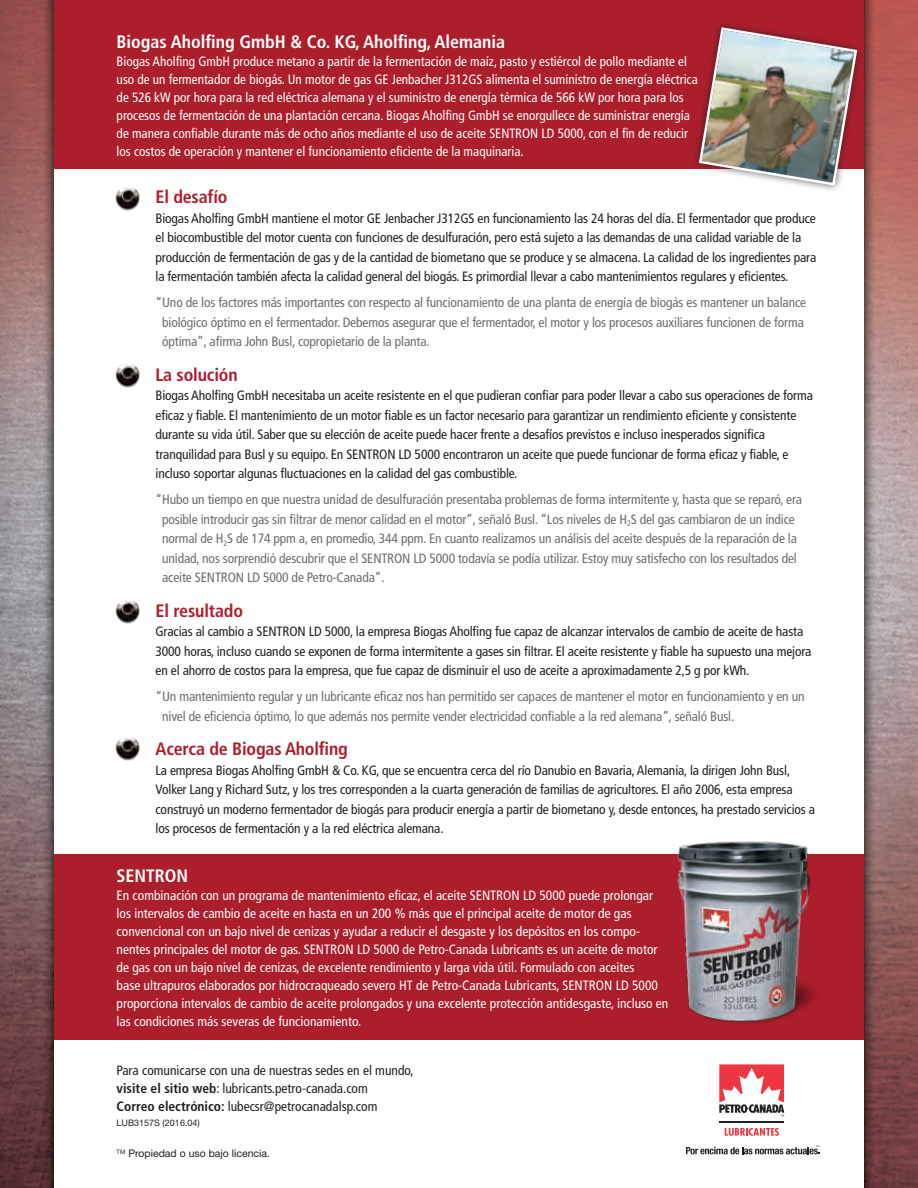
<style>
.page{position:relative;width:918px;height:1188px;background:#fff}
.page>*{position:absolute;margin:0;border:0;box-sizing:border-box;transform-origin:0 0}
.t1{font:700 condensed 18px "Frutiger LT Std";letter-spacing:-.01em;color:#ad1e2c}
.t2{font:700 condensed 18px "Frutiger LT Std";color:#fff}
.t3{font:condensed 13.5px/19.5px "Frutiger LT Std";letter-spacing:-.01em;color:#231f20}
.t4{font:condensed 13.5px/18px "Frutiger LT Std";color:#fff}
.t5{font:condensed 13.5px/19.5px "Frutiger LT Std";letter-spacing:-.01em;color:#6c6d70}
.t6{font:10.5px "Helvetica Neue LT Std";color:#231f20}
.t7{font:9px "Helvetica Neue LT Std";color:#231f20}
.s1{font-weight:700}
</style>
<div class="page">
<img style="left:0;top:0;width:918px;height:1188px">
<div style="left:54px;top:8px;width:810px;height:1180px;background:#fff"></div>
<div style="left:54px;top:0;width:810px;height:169px;background:#ad1e2c"></div>
<div style="left:54px;top:854px;width:810px;height:186px;background:#ad1e2c"></div>
<img style="left:115px;top:187px;width:25px;height:24px">
<img style="left:115px;top:364px;width:25px;height:24px">
<img style="left:115px;top:600px;width:25px;height:24px">
<img style="left:115px;top:737px;width:25px;height:24px">
<div style="left:691px;top:20px;width:174px;height:173px;background:#231f20;opacity:.75"></div>
<img style="left:697px;top:26px;width:162px;height:161px">
<img style="left:677px;top:841px;width:140px;height:182px">
<hr style="left:719px;top:1121px;width:65px;height:2px;background:#231f20">
<svg style="left:725px;top:1128px;width:54px;height:8px"></svg>
<svg style="left:719px;top:1064px;width:65px;height:53px"></svg>
<svg style="left:686px;top:1145px;width:134px;height:9px"></svg>
<h1 class="t2" style="left:117px;top:31px;width:390px">Biogas Aholfing GmbH &amp; Co. KG, Aholfing, Alemania</h1>
<p class="t4" style="left:117px;top:52px;width:583px">Biogas Aholfing GmbH produce metano a partir de la fermentación de maíz, pasto y estiércol de pollo mediante el uso de un fermentador de biogás. Un motor de gas GE Jenbacher J312GS alimenta el suministro de energía eléctrica de 526 kW por hora para la red eléctrica alemana y el suministro de energía térmica de 566 kW por hora para los procesos de fermentación de una plantación cercana. Biogas Aholfing GmbH se enorgullece de suministrar energía de manera confiable durante más de ocho años mediante el uso de aceite SENTRON LD 5000, con el fin de reducir los costos de operación y mantener el funcionamiento eficiente de la maquinaria.</p>
<h1 class="t1" style="left:156px;top:186px;width:74px">El desafío</h1>
<p class="t3" style="left:156px;top:208px;width:662px">Biogas Aholfing GmbH mantiene el motor GE Jenbacher J312GS en funcionamiento las 24 horas del día. El fermentador que produce el biocombustible del motor cuenta con funciones de desulfuración, pero está sujeto a las demandas de una calidad variable de la producción de fermentación de gas y de la cantidad de biometano que se produce y se almacena. La calidad de los ingredientes para la fermentación también afecta la calidad general del biogás. Es primordial llevar a cabo mantenimientos regulares y eficientes.</p>
<p class="t5" style="left:162px;top:293px;width:646px;text-indent:-7px">“Uno de los factores más importantes con respecto al funcionamiento de una planta de energía de biogás es mantener un balance biológico óptimo en el fermentador. Debemos asegurar que el fermentador, el motor y los procesos auxiliares funcionen de forma óptima”, afirma John Busl, copropietario de la planta.</p>
<h1 class="t1" style="left:156px;top:364px;width:84px">La solución</h1>
<p class="t3" style="left:156px;top:386px;width:659px">Biogas Aholfing GmbH necesitaba un aceite resistente en el que pudieran confiar para poder llevar a cabo sus operaciones de forma eficaz y fiable. El mantenimiento de un motor fiable es un factor necesario para garantizar un rendimiento eficiente y consistente durante su vida útil. Saber que su elección de aceite puede hacer frente a desafíos previstos e incluso inesperados significa tranquilidad para Busl y su equipo. En SENTRON LD 5000 encontraron un aceite que puede funcionar de forma eficaz y fiable, e incluso soportar algunas fluctuaciones en la calidad del gas combustible.</p>
<p class="t5" style="left:162px;top:490px;width:642px;text-indent:-7px">“Hubo un tiempo en que nuestra unidad de desulfuración presentaba problemas de forma intermitente y, hasta que se reparó, era posible introducir gas sin filtrar de menor calidad en el motor”, señaló Busl. “Los niveles de H<sub>2</sub>S del gas cambiaron de un índice normal de H<sub>2</sub>S de 174 ppm a, en promedio, 344 ppm. En cuanto realizamos un análisis del aceite después de la reparación de la unidad, nos sorprendió descubrir que el SENTRON LD 5000 todavía se podía utilizar. Estoy muy satisfecho con los resultados del aceite SENTRON LD 5000 de Petro-Canada”.</p>
<h1 class="t1" style="left:156px;top:600px;width:89px">El resultado</h1>
<p class="t3" style="left:156px;top:622px;width:658px">Gracias al cambio a SENTRON LD 5000, la empresa Biogas Aholfing fue capaz de alcanzar intervalos de cambio de aceite de hasta<br>3000 horas, incluso cuando se exponen de forma intermitente a gases sin filtrar. El aceite resistente y fiable ha supuesto una mejora en el ahorro de costos para la empresa, que fue capaz de disminuir el uso de aceite a aproximadamente 2,5 g por kWh.</p>
<p class="t5" style="left:162px;top:687px;width:644px;text-indent:-7px">“Un mantenimiento regular y un lubricante eficaz nos han permitido ser capaces de mantener el motor en funcionamiento y en un nivel de eficiencia óptimo, lo que además nos permite vender electricidad confiable a la red alemana”, señaló Busl.</p>
<h1 class="t1" style="left:156px;top:738px;width:194px">Acerca de Biogas Aholfing</h1>
<p class="t3" style="left:156px;top:760px;width:661px">La empresa Biogas Aholfing GmbH &amp; Co. KG, que se encuentra cerca del río Danubio en Bavaria, Alemania, la dirigen John Busl, Volker Lang y Richard Sutz, y los tres corresponden a la cuarta generación de familias de agricultores. El año 2006, esta empresa construyó un moderno fermentador de biogás para producir energía a partir de biometano y, desde entonces, ha prestado servicios a los procesos de fermentación y a la red eléctrica alemana.</p>
<h1 class="t2" style="left:117px;top:865px;width:73px">SENTRON</h1>
<p class="t4" style="left:117px;top:886px;width:553px">En combinación con un programa de mantenimiento eficaz, el aceite SENTRON LD 5000 puede prolongar los intervalos de cambio de aceite en hasta en un 200 % más que el principal aceite de motor de gas convencional con un bajo nivel de cenizas y ayudar a reducir el desgaste y los depósitos en los compo&shy;nentes principales del motor de gas. SENTRON LD 5000 de Petro-Canada Lubricants es un aceite de motor de gas con un bajo nivel de cenizas, de excelente rendimiento y larga vida útil. Formulado con aceites<br>base ultrapuros elaborados por hidrocraqueado severo HT de Petro-Canada Lubricants, SENTRON LD 5000 proporciona intervalos de cambio de aceite prolongados y una excelente protección antidesgaste, incluso en las condiciones más severas de funcionamiento.</p>
<p class="t3" style="left:117px;top:1062px;width:299px;line-height:18px">Para comunicarse con una de nuestras sedes en el mundo, <span class="s1">visite el sitio web</span>: lubricants.petro-canada.com<br><span class="s1">Correo electrónico:</span> lubecsr@petrocanadalsp.com</p>
<p class="t6" style="left:117px;top:1147px;width:155px"><sup>TM</sup> Propiedad o uso bajo licencia.</p>
<p class="t7" style="left:117px;top:1118px;width:85px">LUB3157S (2016.04)</p>
</div>
